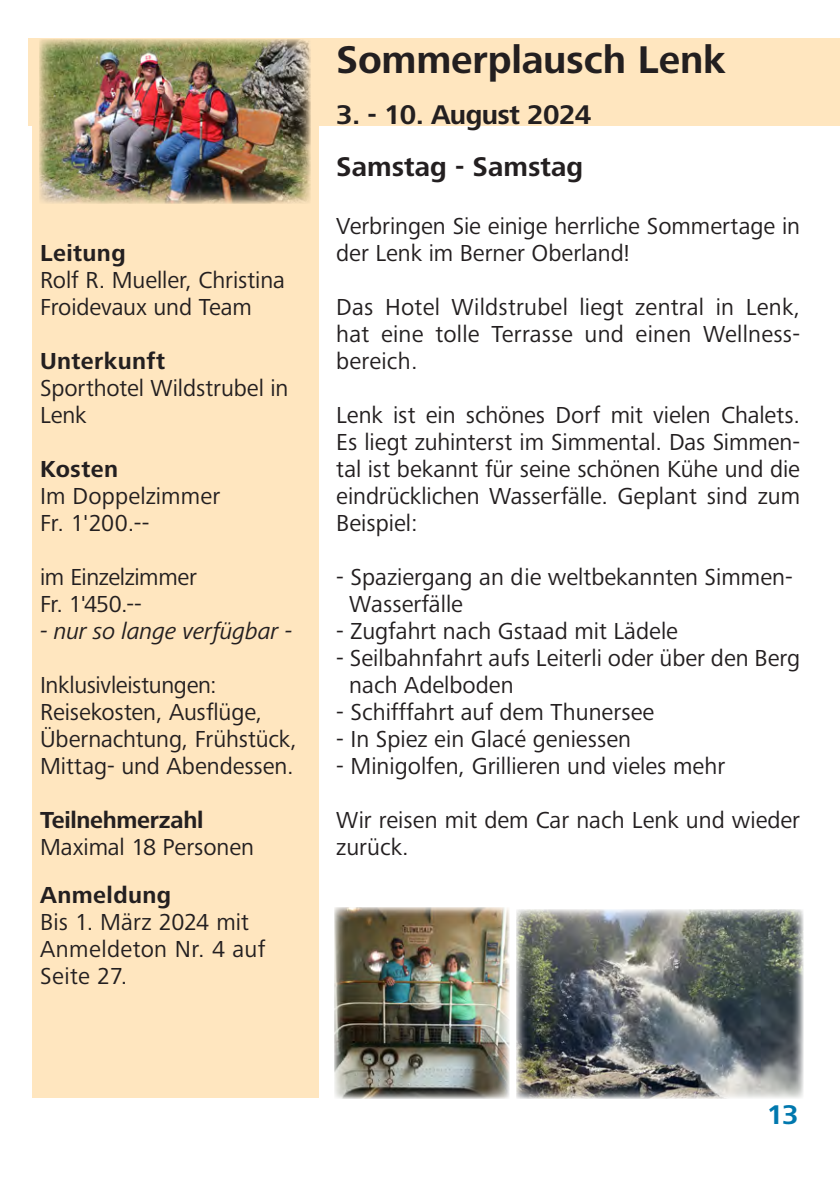
<style>
.page{position:relative;width:840px;height:1191px;background:#fff}
.page>*{position:absolute;margin:0;border:0;box-sizing:border-box;transform-origin:0 0}
.t1{font:700 40px "Zeiss Frutiger Next Pro";letter-spacing:-.005em;color:#231f20}
.t2{font:700 28px "Zeiss Frutiger Next Pro";letter-spacing:-.02em;color:#231f20}
.t3{font:700 28px "Zeiss Frutiger Next Pro";color:#231f20}
.Inhalt-Text{font:700 28px "Zeiss Frutiger Next Pro";color:#0078ae}
.t4{font:24px/27px "Zeiss Frutiger Next Pro";color:#231f20}
.Inhalt-Text-2{font:700 24px "Zeiss Frutiger Next Pro";letter-spacing:.015em;color:#231f20}
.t5{font:italic 24px "Zeiss Frutiger Next Pro";letter-spacing:-.01em;color:#231f20}
.Inhalt-Text-3{font:700 24px "Zeiss Frutiger Next Pro";letter-spacing:-.015em;color:#231f20}
</style>
<div class="page">
<div style="left:33px;top:40px;width:286px;height:1058px;background:#ffe6bf"></div>
<div style="left:28px;top:39px;width:811px;height:87px;background:#ffe6bf"></div>
<img style="left:39px;top:39px;width:271px;height:165px">
<img style="left:334px;top:907px;width:174px;height:191px">
<img style="left:516px;top:909px;width:286px;height:189px">
<p class="Inhalt-Text-2" style="left:40px;top:239px;width:87px">Leitung</p>
<p class="t4" style="left:40px;top:267px;width:246px">Rolf R. Mueller, Christina<br>Froidevaux und Team</p>
<p class="Inhalt-Text-2" style="left:40px;top:347px;width:127px">Unterkunft</p>
<p class="t4" style="left:40px;top:375px;width:250px">Sporthotel Wildstrubel in<br>Lenk</p>
<p class="Inhalt-Text-2" style="left:40px;top:455px;width:79px">Kosten</p>
<p class="t4" style="left:40px;top:483px;width:182px">Im Doppelzimmer</p>
<p class="t4" style="left:40px;top:510px;width:111px">Fr. 1'200.--</p>
<p class="t4" style="left:40px;top:564px;width:158px">im Einzelzimmer</p>
<p class="t4" style="left:40px;top:591px;width:103px">Fr. 1'450.--</p>
<p class="t5" style="left:40px;top:617px;width:254px">- nur so lange verfügbar -</p>
<p class="t4" style="left:40px;top:672px;width:178px">Inklusivleistungen:</p>
<p class="t4" style="left:40px;top:699px;width:258px">Reisekosten, Ausflüge,<br>Übernachtung, Frühstück,<br>Mittag- und Abendessen.</p>
<p class="Inhalt-Text-3" style="left:40px;top:806px;width:165px">Teilnehmerzahl</p>
<p class="t4" style="left:40px;top:834px;width:215px">Maximal 18 Personen</p>
<p class="Inhalt-Text-2" style="left:40px;top:881px;width:133px">Anmeldung</p>
<p class="t4" style="left:40px;top:909px;width:210px">Bis 1. März 2024 mit</p>
<p class="t4" style="left:40px;top:936px;width:227px">Anmeldeton Nr. 4 auf</p>
<p class="t4" style="left:40px;top:963px;width:89px">Seite 27.</p>
<p class="t1" style="left:336px;top:37px;width:391px">Sommerplausch Lenk</p>
<p class="t2" style="left:336px;top:99px;width:256px">3. - 10. August 2024</p>
<p class="t3" style="left:336px;top:151px;width:248px">Samstag - Samstag</p>
<p class="t4" style="left:336px;top:213px;width:465px">Verbringen Sie einige herrliche Sommertage in der Lenk im Berner Oberland!</p>
<p class="t4" style="left:336px;top:294px;width:465px;text-align:justify">Das Hotel Wildstrubel liegt zentral in Lenk, hat eine tolle Terrasse und einen Wellness&shy;bereich.</p>
<p class="t4" style="left:336px;top:402px;width:465px;text-align:justify">Lenk ist ein schönes Dorf mit vielen Chalets.<br>Es liegt zuhinterst im Simmental. Das Simmen&shy;tal ist bekannt für seine schönen Kühe und die eindrücklichen Wasserfälle. Geplant sind zum Beispiel:</p>
<p class="t4" style="left:336px;top:564px;width:458px">- Spaziergang an die weltbekannten Simmen-</p>
<p class="t4" style="left:349px;top:591px;width:115px">Wasserfälle</p>
<p class="t4" style="left:336px;top:618px;width:343px">- Zugfahrt nach Gstaad mit Lädele</p>
<p class="t4" style="left:336px;top:645px;width:465px">- Seilbahnfahrt aufs Leiterli oder über den Berg</p>
<p class="t4" style="left:349px;top:672px;width:166px">nach Adelboden</p>
<p class="t4" style="left:336px;top:699px;width:319px">- Schifffahrt auf dem Thunersee</p>
<p class="t4" style="left:336px;top:726px;width:296px">- In Spiez ein Glacé geniessen</p>
<p class="t4" style="left:336px;top:753px;width:390px">- Minigolfen, Grillieren und vieles mehr</p>
<p class="t4" style="left:336px;top:807px;width:465px">Wir reisen mit dem Car nach Lenk und wieder zurück.</p>
<p class="Inhalt-Text" style="left:766px;top:1098px;width:33px">13</p>
</div>
